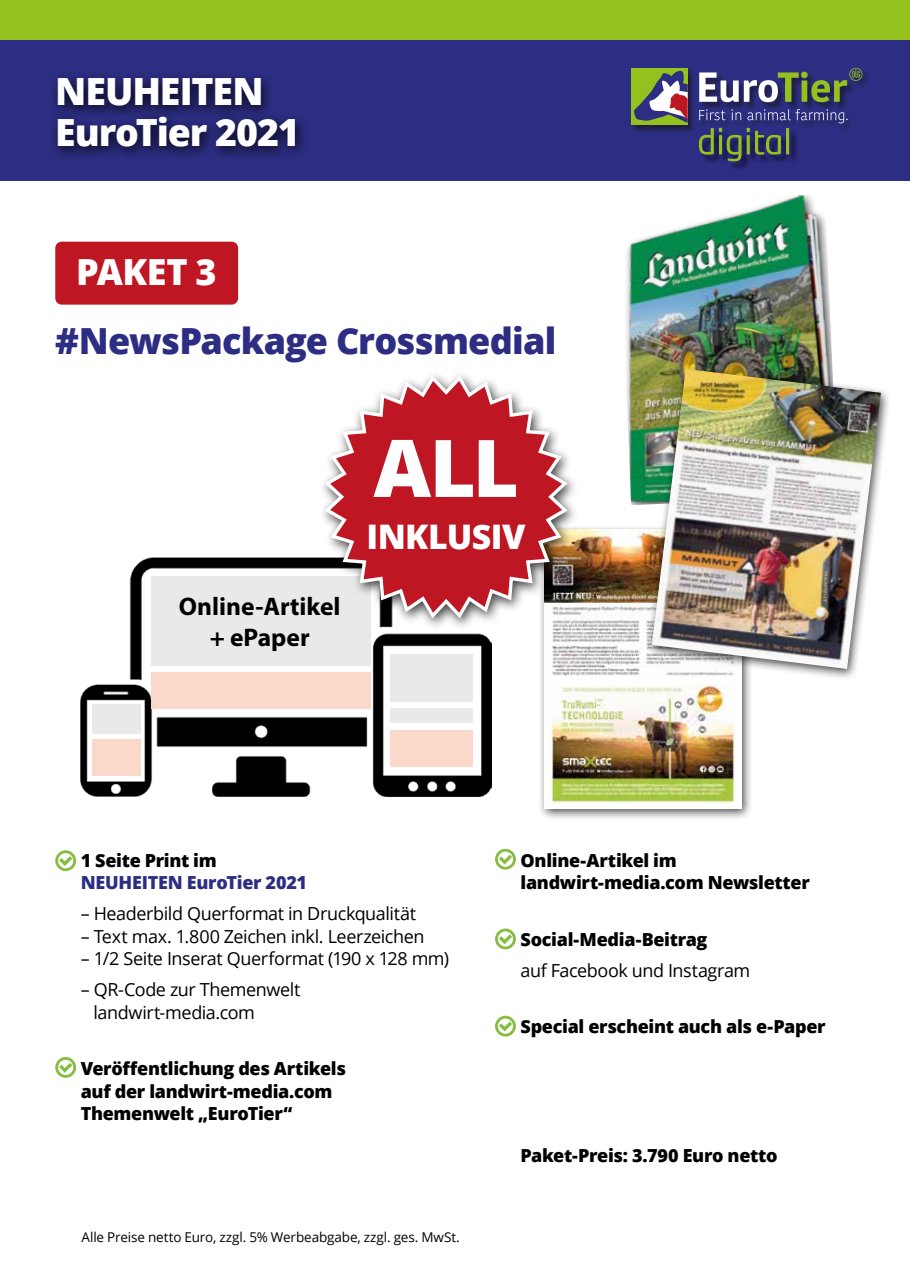
<style>
.page{position:relative;width:910px;height:1280px;background:#fff}
.page>*{position:absolute;margin:0;border:0;box-sizing:border-box;transform-origin:0 0}
.t1{font:800 79.5px "Open Sans";color:#fff}
.t2{font:800 37.5px/40.5px "Open Sans";letter-spacing:-.03em;color:#fff}
.t3{font:800 36px "Open Sans";letter-spacing:-.025em;color:#2d2e83}
.t4{font:800 36px "Open Sans";letter-spacing:-.01em;color:#fff}
.t5{font:800 33.9px "Open Sans";letter-spacing:-.02em;color:#fff}
.t6{font:700 25.5px/31.5px "Myriad Pro";color:#000;text-align:center}
.t7{font:800 18px/22.5px "Open Sans";letter-spacing:-.015em;color:#000}
.t8{font:18px/22.5px "Open Sans";letter-spacing:-.025em;color:#000}
.t9{font:800 18px "Open Sans";letter-spacing:-.015em;color:#2d2e83}
.t10{font:13.5px "Open Sans";letter-spacing:-.01em;color:#000}
</style>
<div class="page">
<img style="left:81px;top:558px;width:410px;height:239px">
<div style="left:390px;top:730px;width:83px;height:36px;background:#fbd9ca"></div>
<div style="left:151px;top:673px;width:220px;height:36px;background:#fbd9ca"></div>
<div style="left:151px;top:576px;width:220px;height:89px;background:#e9e9e9"></div>
<div style="left:92px;top:739px;width:49px;height:36px;background:#fbd9ca"></div>
<div style="left:92px;top:705px;width:49px;height:29px;background:#e9e9e9"></div>
<div style="left:390px;top:709px;width:83px;height:14px;background:#e9e9e9"></div>
<div style="left:390px;top:655px;width:83px;height:47px;background:#e9e9e9"></div>
<div style="left:55px;top:242px;width:183px;height:63px;background:#be1622;border-radius:6px"></div>
<div style="left:495px;top:849px;width:21px;height:21px;border:3px solid #86bd40;border-radius:50%"></div>
<svg style="left:495px;top:851px;width:21px;height:16px"></svg>
<div style="left:495px;top:928px;width:21px;height:21px;border:3px solid #86bd40;border-radius:50%"></div>
<svg style="left:495px;top:931px;width:21px;height:16px"></svg>
<div style="left:495px;top:1016px;width:21px;height:20px;border:3px solid #86bd40;border-radius:50%"></div>
<svg style="left:495px;top:1018px;width:21px;height:16px"></svg>
<div style="left:55px;top:850px;width:21px;height:21px;border:3px solid #86bd40;border-radius:50%"></div>
<svg style="left:56px;top:853px;width:20px;height:15px"></svg>
<div style="left:55px;top:1057px;width:21px;height:21px;border:3px solid #86bd40;border-radius:50%"></div>
<svg style="left:56px;top:1059px;width:20px;height:16px"></svg>
<img style="left:626px;top:195px;width:207px;height:310px">
<div style="left:538px;top:524px;width:215px;height:297px;background:#000;opacity:.7"></div>
<img style="left:545px;top:529px;width:197px;height:279px">
<div style="left:645px;top:364px;width:247px;height:317px;background:#000;opacity:.7"></div>
<img style="left:652px;top:369px;width:229px;height:300px">
<div style="left:318px;top:370px;width:261px;height:261px;background:#000;opacity:.75"></div>
<svg style="left:322px;top:372px;width:248px;height:249px"></svg>
<div style="left:0;top:0;width:910px;height:40px;background:#95c11f"></div>
<div style="left:0;top:40px;width:910px;height:141px;background:#2d2e83"></div>
<img style="left:632px;top:70px;width:236px;height:62px">
<div style="left:631px;top:68px;width:57px;height:57px;background:#95c11f"></div>
<svg style="left:634px;top:70px;width:54px;height:53px"></svg>
<svg style="left:699px;top:68px;width:163px;height:34px"></svg>
<img style="left:698px;top:127px;width:87px;height:42px">
<svg style="left:699px;top:109px;width:149px;height:52px"></svg>
<div style="left:49px;top:71px;width:259px;height:90px;background:#000;opacity:.85"></div>
<h2 class="t2" style="left:55px;top:69px;width:246px">NEUHEITEN<br>EuroTier 2021</h2>
<h3 class="t4" style="left:76px;top:244px;width:142px">PAKET 3</h3>
<h3 class="t3" style="left:55px;top:313px;width:503px">#NewsPackage Crossmedial</h3>
<h3 class="t6" style="left:179px;top:589px;width:163px">Online-Artikel + ePaper</h3>
<h1 class="t1" style="left:373px;top:408px;width:147px">ALL</h1>
<h3 class="t5" style="left:367px;top:511px;width:161px">INKLUSIV</h3>
<p class="t7" style="left:81px;top:848px;width:137px">1 Seite Print im</p>
<p class="t9" style="left:81px;top:869px;width:228px">NEUHEITEN EuroTier 2021</p>
<p class="t8" style="left:81px;top:902px;width:337px">– Headerbild Querformat in Druckqualität</p>
<p class="t8" style="left:81px;top:924px;width:345px">– Text max. 1.800 Zeichen inkl. Leerzeichen</p>
<p class="t8" style="left:81px;top:947px;width:370px">– 1/2 Seite Inserat Querformat (190 x 128 mm)</p>
<p class="t8" style="left:94px;top:978px;width:208px;text-indent:-13px">– QR-Code zur Themenwelt landwirt-media.com</p>
<p class="t7" style="left:81px;top:1056px;width:267px">Veröffentlichung des Artikels auf der landwirt-media.com<br>Themenwelt „EuroTier“</p>
<p class="t10" style="left:81px;top:1228px;width:380px">Alle Preise netto Euro, zzgl. 5% Werbeabgabe, zzgl. ges. MwSt.</p>
<p class="t7" style="left:521px;top:848px;width:291px">Online-Artikel im landwirt-media.com Newsletter</p>
<p class="t7" style="left:521px;top:927px;width:188px">Social-Media-Beitrag</p>
<p class="t8" style="left:521px;top:958px;width:231px">auf Facebook und Instagram</p>
<p class="t7" style="left:521px;top:1014px;width:307px">Special erscheint auch als e-Paper</p>
<p class="t7" style="left:521px;top:1143px;width:259px">Paket-Preis: 3.790 Euro netto</p>
</div>
